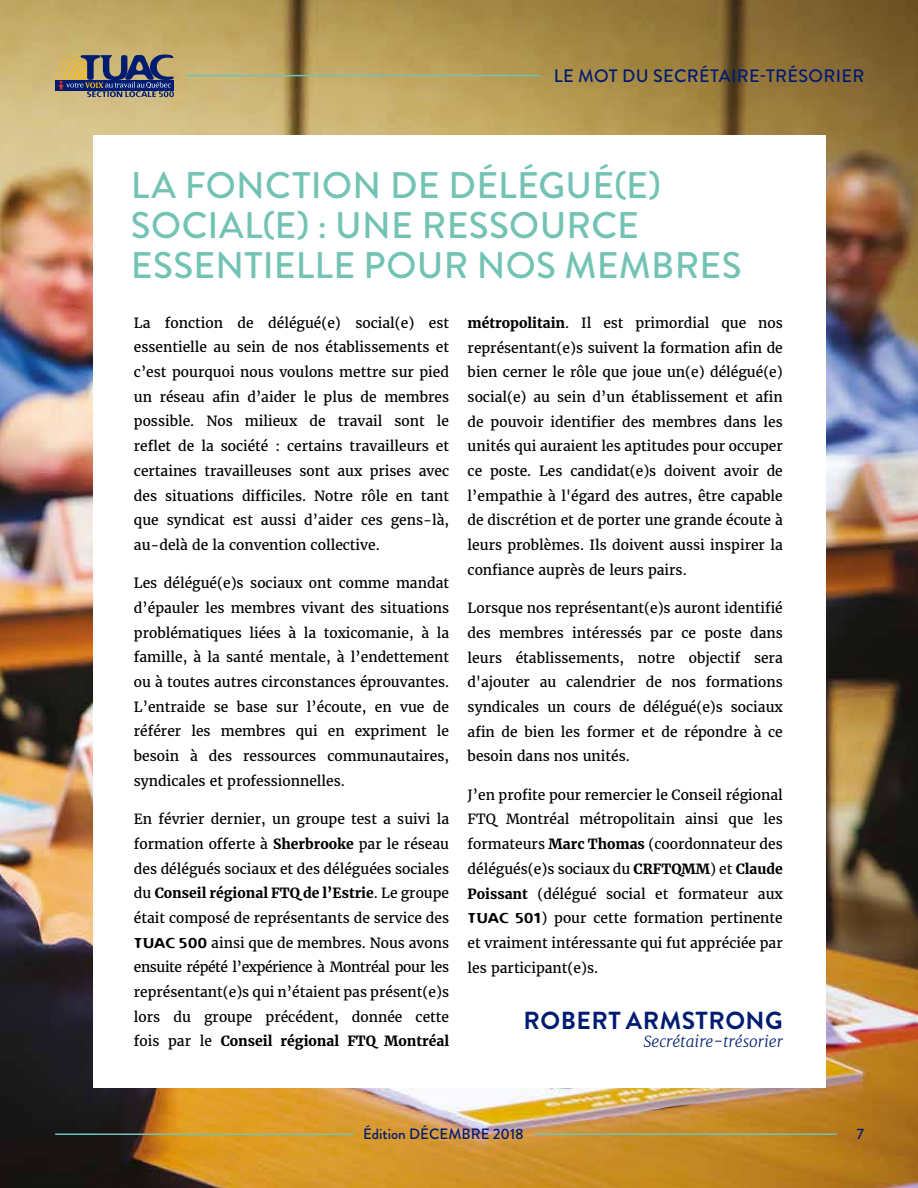
<style>
.page{position:relative;width:918px;height:1188px;background:#fff}
.page>*{position:absolute;margin:0;border:0;box-sizing:border-box;transform-origin:0 0}
.t1{font:500 37.05px/40px "Brandon Grotesque";letter-spacing:.01em;color:#73c3b4}
.t2{font:700 24.6px "Brandon Grotesque";letter-spacing:.02em;color:#001c71}
.t3{font:500 18px "Brandon Grotesque";letter-spacing:.02em;color:#001c71}
.t4{font:italic 300 15.45px "Merriweather";color:#001c71}
.t5{font:500 15px "Brandon Grotesque";color:#001c71}
.t6{font:13.95px/24.8px "Merriweather";color:#000;text-align:justify}
.s1{font-weight:700}
.s2{font-family:"Flexure"}
</style>
<div class="page">
<img style="left:0;top:0;width:918px;height:1188px">
<hr style="left:186px;top:75px;width:354px;height:1px;background:#73c3b4">
<svg style="left:55px;top:54px;width:119px;height:43px;background:#6c6d72"></svg>
<div style="left:93px;top:135px;width:732px;height:952px;background:#fff"></div>
<hr style="left:55px;top:1133px;width:299px;height:2px;background:#73c3b4">
<hr style="left:534px;top:1133px;width:303px;height:2px;background:#73c3b4">
<p class="t3" style="left:554px;top:64px;width:312px">LE MOT DU SECRÉTAIRE-TRÉSORIER</p>
<h1 class="t1" style="left:131px;top:166px;width:612px">LA FONCTION DE DÉLÉGUÉ(E)<br>SOCIAL(E) : UNE RESSOURCE<br>ESSENTIELLE POUR NOS MEMBRES</h1>
<p class="t6" style="left:134px;top:310px;width:317px">La fonction de délégué(e) social(e) est essentielle au sein de nos établissements et c’est pourquoi nous voulons mettre sur pied un réseau afin d’aider le plus de membres possible. Nos milieux de travail sont le reflet de la société : certains travailleurs et certaines travailleuses sont aux prises avec des situations difficiles. Notre rôle en tant que syndicat est aussi d’aider ces gens-là, au-delà de la convention collective.</p>
<p class="t6" style="left:134px;top:571px;width:317px">Les délégué(e)s sociaux ont comme mandat d’épauler les membres vivant des situations problématiques liées à la toxicomanie, à la famille, à la santé mentale, à l’endettement ou à toutes autres circonstances éprouvantes.<br>L’entraide se base sur l’écoute, en vue de référer les membres qui en expriment le besoin à des ressources communautaires, syndicales et professionnelles.</p>
<p class="t6" style="left:134px;top:807px;width:317px">En février dernier, un groupe test a suivi la formation offerte à <span class="s1">Sherbrooke</span> par le réseau des délégués sociaux et des déléguées sociales du <span class="s1">Conseil régional FTQ de l’Estrie</span>. Le groupe était composé de représentants de service des <span class="s2">TUAC 500</span> ainsi que de membres. Nous avons ensuite répété l’expérience à Montréal pour les représentant(e)s qui n’étaient pas présent(e)s lors du groupe précédent, donnée cette fois par le <span class="s1">Conseil régional FTQ Montréal</span></p>
<p class="t6" style="left:468px;top:311px;width:317px"><span class="s1">métropolitain</span>. Il est primordial que nos représentant(e)s suivent la formation afin de bien cerner le rôle que joue un(e) délégué(e) social(e) au sein d’un établissement et afin de pouvoir identifier des membres dans les unités qui auraient les aptitudes pour occuper ce poste. Les candidat(e)s doivent avoir de l’empathie à l'égard des autres, être capable de discrétion et de porter une grande écoute à leurs problèmes. Ils doivent aussi inspirer la confiance auprès de leurs pairs.</p>
<p class="t6" style="left:468px;top:596px;width:317px">Lorsque nos représentant(e)s auront identifié des membres intéressés par ce poste dans leurs établissements, notre objectif sera d'ajouter au calendrier de nos formations syndicales un cours de délégué(e)s sociaux afin de bien les former et de répondre à ce besoin dans nos unités.</p>
<p class="t6" style="left:468px;top:782px;width:317px">J’en profite pour remercier le Conseil régional FTQ Montréal métropolitain ainsi que les formateurs <span class="s1">Marc Thomas</span> (coordonnateur des délégués(e)s sociaux du <span class="s1">CRFTQMM</span>) et <span class="s1">Claude Poissant</span> (délégué social et formateur aux <span class="s2">TUAC 501</span>) pour cette formation pertinente et vraiment intéressante qui fut appréciée par les participant(e)s.</p>
<h2 class="t2" style="left:524px;top:1003px;width:261px">ROBERT ARMSTRONG</h2>
<p class="t4" style="left:643px;top:1032px;width:141px">Secrétaire-trésorier</p>
<p class="t5" style="left:363px;top:1123px;width:162px">Édition DÉCEMBRE 2018</p>
<p class="t5" style="left:857px;top:1124px;width:9px">7</p>
</div>
